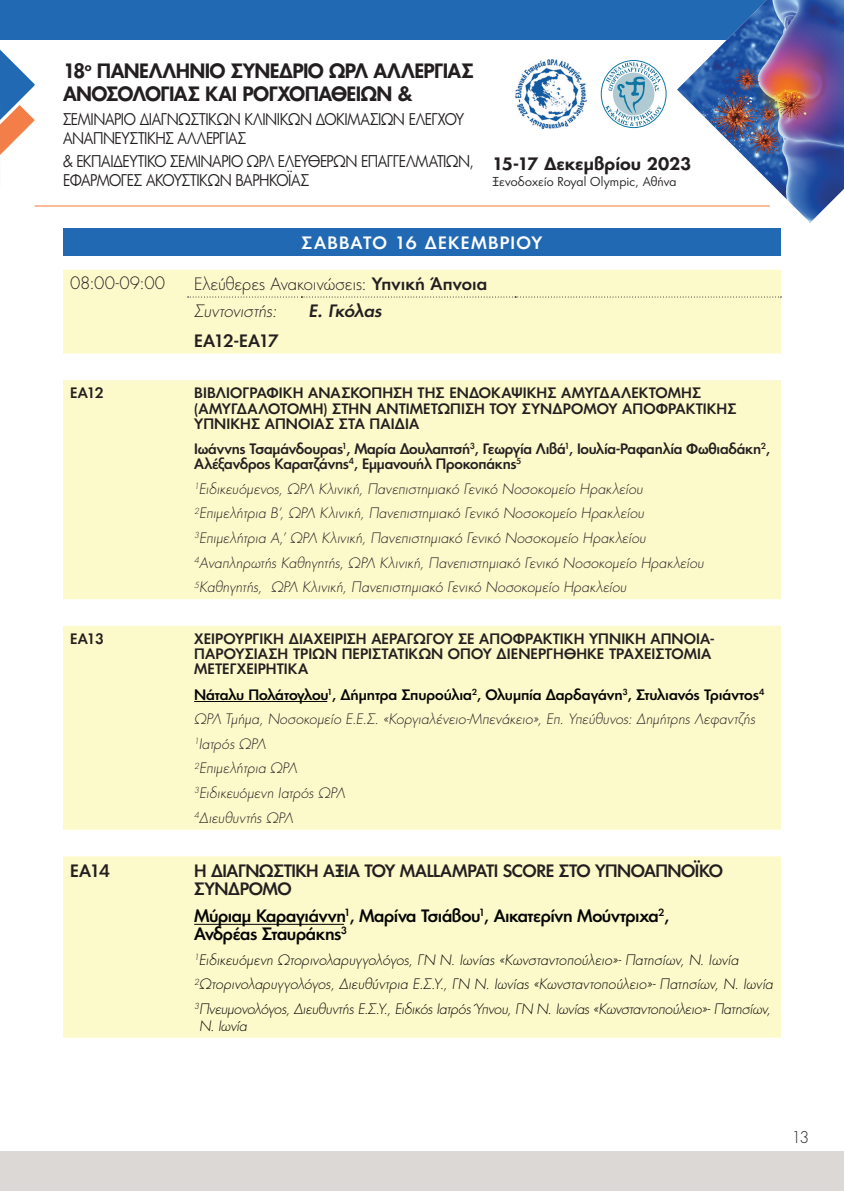
<style>
.page{position:relative;width:844px;height:1191px;background:#fff}
.page>*{position:absolute;margin:0;border:0;box-sizing:border-box;transform-origin:0 0}
.t1{font:600 19.25px/23.1px "PF Futura Neu";letter-spacing:-.035em;color:#231f20;scale:.95 1}
.t2{font:500 16.62px/27.3px "PF Futura Neu";letter-spacing:-.025em;color:#040503}
.t3{font:500 16.62px "PF Futura Neu";letter-spacing:-.03em;color:#231f20}
.t4{font:300 16.62px/26.6px "PF Futura Neu";letter-spacing:-.005em;color:#231f20}
.t5{font:600 16.62px "PF Futura Neu";letter-spacing:-.005em;color:#231f20}
.t6{font:500 16.62px "PF Futura Neu";letter-spacing:.075em;color:#fff}
.t7{font:15.75px/18.9px "PF Futura Neu";letter-spacing:-.025em;color:#231f20;scale:.9 1}
.t8{font:300 15.75px "PF Futura Neu";color:#231f20}
.t9{font:300 14px/24.7px "PF Futura Neu";letter-spacing:.01em;color:#231f20}
.t10{font:500 14px/25.2px "PF Futura Neu";letter-spacing:-.02em;color:#231f20}
.t11{font:300 14px/24.7px "PF Futura Neu";color:#040503}
.t12{font:12.08px "PF Futura Neu";letter-spacing:.005em;color:#231f20}
.s1{font-weight:500}
.s2{font-weight:500;color:#040503}
.s3{color:#231f20}
</style>
<div class="page">
<div style="left:0;top:1151px;width:843px;height:40px;background:#dcd8d5"></div>
<div style="left:0;top:0;width:843px;height:40px;background:#2269b4"></div>
<svg style="left:1px;top:50px;width:34px;height:157px"></svg>
<img style="left:0;top:49px;width:1px;height:106px">
<img style="left:677px;top:0;width:166px;height:223px">
<hr style="left:35px;top:205px;width:734px;height:2px;background:#f9ba96">
<img style="left:515px;top:59px;width:71px;height:70px">
<svg style="left:601px;top:61px;width:65px;height:67px"></svg>
<div style="left:601px;top:60px;width:65px;height:68px;border:1px solid #0d76a2;border-radius:50%"></div>
<svg style="left:605px;top:62px;width:56px;height:64px"></svg>
<div style="left:63px;top:228px;width:717px;height:27px;background:#2269b4"></div>
<div style="left:63px;top:270px;width:717px;height:83px;background:#fcf9ca"></div>
<svg style="left:63px;top:380px;width:717px;height:657px;background:#fcf9ce"></svg>
<svg style="left:187px;top:296px;width:594px;height:1px"></svg>
<hr style="left:194px;top:701px;width:133px;height:1px;background:#040503">
<hr style="left:194px;top:924px;width:150px;height:1px;background:#040503">
<h1 class="t1" style="left:63px;top:58px;width:432px">18<sup>ο</sup> Πανελλήνιο Συνέδριο ΩΡΛ αλλεργίας<br>Ανοσολογίας και Ρογχοπαθειών &amp;</h1>
<p class="t7" style="left:63px;top:109px;width:447px">σεμιναριο διαγνωστικων κλινικων δοκιμασιων ελεγχου αναπνευστικης αλλεργιασ</p>
<p class="t7" style="left:63px;top:152px;width:25px">&amp; ΕΚΠΑΙΔΕΥΤΙΚΟ</p>
<p class="t7" style="left:170px;top:152px;width:10px">ΣΕΜΙΝΑΡΙΟ</p>
<p class="t7" style="left:247px;top:152px;width:11px">ΩΡΛ</p>
<p class="t7" style="left:278px;top:152px;width:10px">ΕΛΕΥ</p>
<p class="t7" style="left:308px;top:152px;width:24px">ΘΕΡΩΝ</p>
<p class="t7" style="left:361px;top:152px;width:11px">ΕΠΑΓΓΕΛΜΑΤΙΩΝ</p>
<p class="t7" style="left:469px;top:152px;width:6px">,</p>
<p class="t7" style="left:63px;top:171px;width:31px">ΕΦΑΡΜΟΓΕΣ</p>
<p class="t7" style="left:146px;top:171px;width:11px">ΑΚΟΥΣΤΙΚΩΝ</p>
<p class="t7" style="left:235px;top:171px;width:20px">ΒΑΡΗΚΟ</p>
<p class="t7" style="left:288px;top:171px;width:15px">ΪΑΣ</p>
<p class="t5" style="left:492px;top:152px;width:201px">15-17 Δεκεμβρίου 2023</p>
<p class="t12" style="left:492px;top:174px;width:186px">Ξενοδοχείο Royal Olympic, Αθήνα</p>
<p class="t6" style="left:301px;top:231px;width:13px">Σάββ</p>
<p class="t6" style="left:350px;top:231px;width:193px">ατο 16 Δεκεμβρίου</p>
<p class="t4" style="left:70px;top:270px;width:97px">08:00-09:00</p>
<p class="t4" style="left:194px;top:271px;width:294px">Ελεύθερες Ανακοινώσεις: <span class="s1">Υπνική Άπνοια<br></span>Συντονιστής:</p>
<p class="t3" style="left:194px;top:329px;width:86px">ΕΑ12-ΕΑ17</p>
<p class="t3" style="left:308px;top:300px;width:78px">Ε . Γκόλας</p>
<p class="t10" style="left:70px;top:380px;width:35px">ΕΑ12</p>
<p class="t10" style="left:194px;top:380px;width:32px">ΒΙΒΛΙΟΓΡΑ</p>
<p class="t10" style="left:266px;top:380px;width:21px">ΦΙΚΗ</p>
<p class="t10" style="left:308px;top:380px;width:12px">ΑΝΑΣΚΟΠΗΣΗ</p>
<p class="t10" style="left:417px;top:380px;width:10px">ΤΗΣ</p>
<p class="t10" style="left:449px;top:380px;width:12px">ΕΝΔΟΚΑ</p>
<p class="t10" style="left:511px;top:380px;width:21px">ΨΙΚΗΣ</p>
<p class="t10" style="left:561px;top:380px;width:11px">ΑΜΥΓΔΑΛΕΚΤΟΜΗΣ</p>
<p class="t10" style="left:194px;top:395px;width:16px">(ΑΜΥΓΔΑΛΟΤΟΜΗ</p>
<p class="t10" style="left:323px;top:395px;width:20px">) ΣΤΗΝ</p>
<p class="t10" style="left:376px;top:395px;width:10px">ΑΝΤΙΜΕΤΩΠΙΣΗ</p>
<p class="t10" style="left:489px;top:395px;width:11px">ΤΟΥ</p>
<p class="t10" style="left:521px;top:395px;width:12px">ΣΥΝΔΡΟΜΟΥ</p>
<p class="t10" style="left:622px;top:395px;width:12px">ΑΠΟ</p>
<p class="t10" style="left:655px;top:395px;width:22px">ΦΡΑΚΤΙΚΗΣ</p>
<p class="t10" style="left:194px;top:410px;width:11px">ΥΠΝΙΚΗΣ</p>
<p class="t10" style="left:265px;top:410px;width:11px">ΑΠΝΟΙΑΣ</p>
<p class="t10" style="left:339px;top:410px;width:10px">ΣΤΑ</p>
<p class="t10" style="left:194px;top:410px;width:577px;text-indent:175px">ΠΑΙΔΙΑ<br>Ιωάννης Τσαμάνδουρας<sup>1</sup>, Μαρία Δουλαπτσή<sup>3</sup>, Γεωργία Λιβά<sup>1</sup>, Ιουλία-Ραφαηλία Φωθιαδάκη<sup>2</sup>,</p>
<p class="t9" style="left:194px;top:451px;width:513px"><span class="s1">Αλέξανδρος Καρατζάνης</span><sup>4</sup><span class="s1">, Εμμανουήλ Προκοπάκης</span><sup>5<br></sup><sup>1</sup>Ειδικευόμενος, ΩΡΛ Κλινική, Πανεπιστημιακό Γενικό Νοσοκομείο Ηρακλείου <sup>2</sup>Επιμελήτρια Β’, ΩΡΛ Κλινική, Πανεπιστημιακό Γενικό Νοσοκομείο Ηρακλείου <sup>3</sup>Επιμελήτρια Α,’ ΩΡΛ Κλινική, Πανεπιστημιακό Γενικό Νοσοκομείο Ηρακλείου <sup>4</sup>Αναπληρωτής Καθηγητής, ΩΡΛ Κλινική, Πανεπιστημιακό Γενικό Νοσοκομείο Ηρακλείου <sup>5</sup>Καθηγητής, ΩΡΛ Κλινική, Πανεπιστημιακό Γενικό Νοσοκομείο Ηρακλείου</p>
<p class="t10" style="left:70px;top:626px;width:35px">ΕΑ13</p>
<p class="t10" style="left:194px;top:626px;width:10px">ΧΕΙΡΟΥΡΓΙΚΗ</p>
<p class="t10" style="left:288px;top:626px;width:9px">ΔΙΑΧΕΙΡΙΣΗ</p>
<p class="t10" style="left:371px;top:626px;width:11px">ΑΕΡΑΓΩΓΟΥ</p>
<p class="t10" style="left:458px;top:626px;width:34px">ΣΕ ΑΠΟ</p>
<p class="t10" style="left:512px;top:626px;width:22px">ΦΡΑΚΤΙΚΗ</p>
<p class="t10" style="left:589px;top:626px;width:11px">ΥΠΝΙΚΗ</p>
<p class="t10" style="left:650px;top:626px;width:11px">ΑΠΝΟΙΑ</p>
<p class="t10" style="left:710px;top:626px;width:6px">-</p>
<p class="t10" style="left:194px;top:641px;width:11px">ΠΑΡΟΥΣΙΑΣΗ</p>
<p class="t10" style="left:293px;top:641px;width:10px">ΤΡΙΩΝ</p>
<p class="t10" style="left:342px;top:641px;width:10px">ΠΕΡΙΣΤΑΤΙΚΩΝ</p>
<p class="t10" style="left:448px;top:641px;width:12px">ΟΠΟΥ</p>
<p class="t10" style="left:496px;top:641px;width:10px">ΔΙΕΝΕΡΓΗ</p>
<p class="t10" style="left:564px;top:641px;width:23px">ΘΗΚΕ</p>
<p class="t10" style="left:609px;top:641px;width:10px">ΤΡΑΧΕΙΣΤΟΜΙΑ</p>
<p class="t9" style="left:194px;top:657px;width:571px"><span class="s1">ΜΕΤΕΓΧΕΙΡΗΤΙΚΑ<br></span><span class="s2">Νάταλυ Πολάτογλου</span><sup>1</sup><span class="s2">, Δήμητρα Σπυρούλια</span><sup>2</sup><span class="s2">, Ολυμπία Δαρδαγάνη</span><sup>3</sup><span class="s2">, Στυλιανός Τριάντος</span><sup>4<br></sup>ΩΡΛ Τμήμα, Νοσοκομείο Ε. Ε. Σ. «Κοργιαλένειο-Μπενάκειο», Επ. Υπεύθυνος: Δημήτρης Λεφαντζής <sup>1</sup>Ιατρός ΩΡΛ<br><sup>2</sup>Επιμελήτρια ΩΡΛ<br><sup>3</sup>Ειδικευόμενη Ιατρός ΩΡΛ<br><sup>4</sup>Διευθυντής ΩΡΛ</p>
<p class="t3" style="left:70px;top:859px;width:41px">ΕΑ14</p>
<p class="t3" style="left:194px;top:859px;width:28px">Η ΔΙΑΓΝΩΣΤΙΚΗ</p>
<p class="t3" style="left:323px;top:859px;width:53px">ΑΞΙΑ ΤΟΥ</p>
<p class="t3" style="left:399px;top:859px;width:171px">MALLAMPATI SCORE ΣΤΟ</p>
<p class="t3" style="left:595px;top:859px;width:14px">ΥΠΝΟΑΠΝΟ</p>
<p class="t3" style="left:694px;top:859px;width:17px">ΪΚΟ</p>
<p class="t2" style="left:194px;top:874px;width:476px"><span class="s3">ΣΥΝΔΡΟΜΟ<br></span>Μύριαμ Καραγιάννη<sup>1</sup>, Μαρίνα Τσιάβου<sup>1</sup>, Αικατερίνη Μούντριχα<sup>2</sup>,</p>
<p class="t2" style="left:194px;top:919px;width:154px">Ανδρέας Σταυράκης<sup>3</sup></p>
<p class="t11" style="left:194px;top:947px;width:582px"><sup>1</sup>Ειδικευόμενη Ωτορινολαρυγγολόγος, ΓΝ Ν. Ιωνίας «Κωνσταντοπούλειο»- Πατησίων, Ν. Ιωνία<br><sup>2</sup>Ωτορινολαρυγγολόγος, Διευθύντρια Ε. Σ.Υ. , ΓΝ Ν. Ιωνίας «Κωνσταντοπούλειο»- Πατησίων, Ν. Ιωνία<br><sup>3</sup>Πνευμονολόγος, Διευθυντής Ε. Σ.Υ. , Ειδικός Ιατρός Ύπνου, ΓΝ Ν. Ιωνίας «Κωνσταντοπούλειο»- Πατησίων,</p>
<p class="t11" style="left:199px;top:1013px;width:52px">Ν. Ιωνία</p>
<p class="t8" style="left:791px;top:1127px;width:19px">13</p>
</div>
